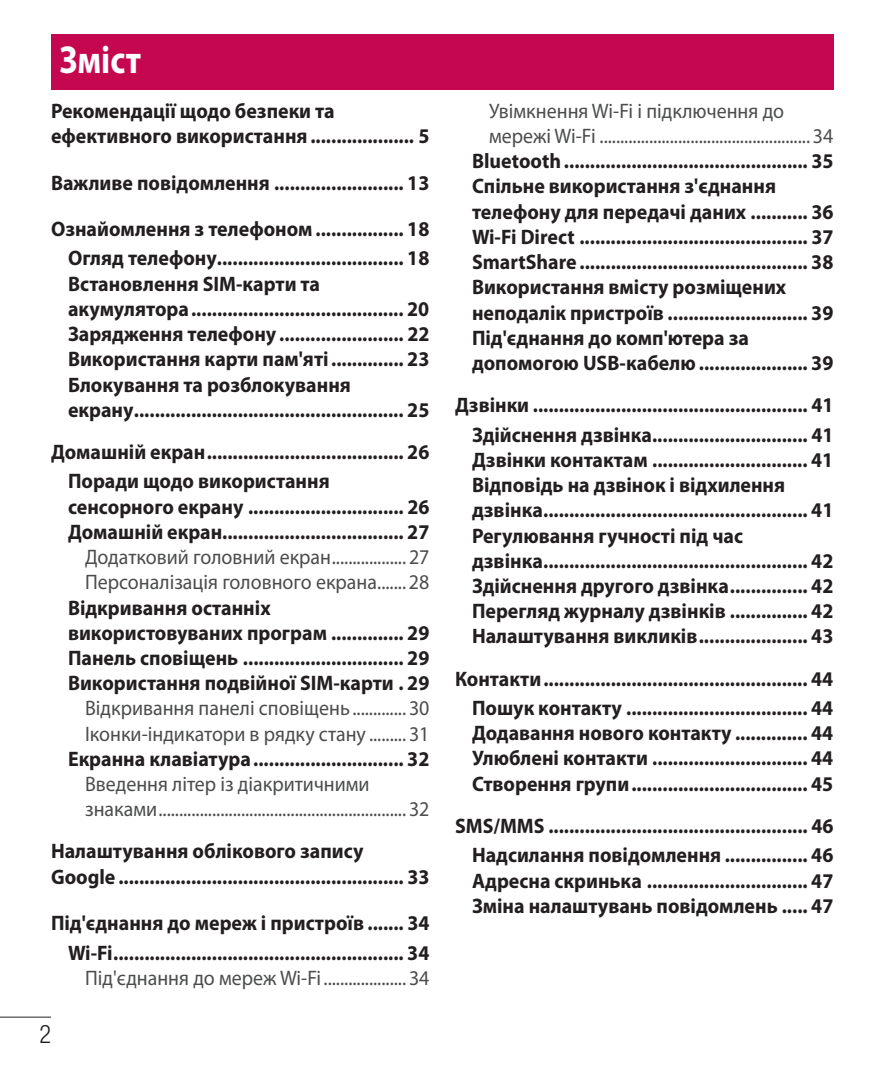
<style>
.page{position:relative;width:893px;height:1072px;background:#fff}
.page>*{position:absolute;margin:0;border:0;box-sizing:border-box;transform-origin:0 0}
.t1{font:700 39px "Myriad Pro";color:#fff;scale:.85 1}
.t2{font:300 condensed 25.5px "Helvetica Neue LT Pro";color:#231f20;scale:.95 1}
.t3{font:700 21px/25.2px "Myriad Pro";color:#231f20;scale:.95 1}
.t4{font:21px/25.2px "Myriad Pro";color:#4b4c4d;scale:.95 1}
</style>
<div class="page">
<hr style="left:0;top:1016px;width:51px;height:1px;background:#231f20">
<div style="left:51px;top:34px;width:782px;height:55px;background:#c50750"></div>
<h1 class="t1" style="left:60px;top:45px;width:97px">Зміст</h1>
<p class="t3" style="left:51px;top:100px;width:400px">Рекомендації щодо безпеки та ефективного використання .................... 5</p>
<p class="t3" style="left:51px;top:172px;width:400px">Важливе повідомлення ......................... 13</p>
<p class="t3" style="left:51px;top:216px;width:400px;line-height:29.4px;text-align:right">Ознайомлення з телефоном ................. 18<br>Огляд телефону .................................... 18</p>
<p class="t3" style="left:68px;top:273px;width:382px">Встановлення SIM-карти та акумулятора ......................................... 20<br>Зарядження телефону ........................ 22<br>Використання карти пам'яті .............. 23<br>Блокування та розблокування<br>екрану .................................................... 25</p>
<p class="t3" style="left:68px;top:439px;width:382px;line-height:29.4px;text-indent:-17px">Домашній екран ...................................... 26<br>Поради щодо використання</p>
<p class="t3" style="left:68px;top:496px;width:382px">сенсорного екрану .............................. 26<br>Домашній екран................................... 27</p>
<p class="t4" style="left:85px;top:546px;width:364px">Додатковий головний екран .................. 27<br>Персоналізація головного екрана ....... 28</p>
<p class="t3" style="left:68px;top:596px;width:382px">Відкривання останніх використовуваних програм .............. 29<br>Панель сповіщень ............................... 29<br>Використання подвійної SIM-карти . 29</p>
<p class="t4" style="left:85px;top:697px;width:364px">Відкривання панелі сповіщень ............. 30<br>Іконки-індикатори в рядку стану ......... 31</p>
<p class="t3" style="left:68px;top:748px;width:382px">Екранна клавіатура ............................. 32</p>
<p class="t4" style="left:85px;top:773px;width:364px">Введення літер із діакритичними знаками ............................................................ 32</p>
<p class="t3" style="left:51px;top:840px;width:400px">Налаштування облікового запису<br>Google ....................................................... 33</p>
<p class="t3" style="left:51px;top:910px;width:400px;line-height:29.4px;text-align:right">Під'єднання до мереж і пристроїв ....... 34<br>Wi-Fi ........................................................ 34</p>
<p class="t4" style="left:85px;top:966px;width:364px">Під'єднання до мереж Wi-Fi .................... 34</p>
<p class="t2" style="left:39px;top:1025px;width:14px">2</p>
<p class="t4" style="left:489px;top:100px;width:364px">Увімкнення Wi-Fi і підключення до мережі Wi-Fi ................................................... 34</p>
<p class="t3" style="left:472px;top:150px;width:382px">Bluetooth ............................................... 35<br>Спільне використання з'єднання телефону для передачі даних ........... 36<br>Wi-Fi Direct ............................................ 37<br>SmartShare ............................................ 38<br>Використання вмісту розміщених неподалік пристроїв ........................... 39<br>Під'єднання до комп'ютера за допомогою USB-кабелю ..................... 39</p>
<p class="t3" style="left:455px;top:392px;width:400px;line-height:29.4px;text-align:right">Дзвінки ..................................................... 41<br>Здійснення дзвінка .............................. 41</p>
<p class="t3" style="left:472px;top:449px;width:382px">Дзвінки контактам .............................. 41<br>Відповідь на дзвінок і відхилення дзвінка ................................................... 41<br>Регулювання гучності під час<br>дзвінка ................................................... 42<br>Здійснення другого дзвінка ............... 42<br>Перегляд журналу дзвінків ............... 42<br>Налаштування викликів ..................... 43</p>
<p class="t3" style="left:455px;top:665px;width:400px;line-height:29.4px;text-align:right">Контакти ................................................... 44<br>Пошук контакту ................................... 44</p>
<p class="t3" style="left:472px;top:722px;width:382px;text-align:justify">Додавання нового контакту .............. 44<br>Улюблені контакти .............................. 44<br>Створення групи .................................. 45</p>
<p class="t3" style="left:455px;top:813px;width:400px;line-height:29.4px;text-align:right">SMS/MMS .................................................. 46<br>Надсилання повідомлення ................ 46</p>
<p class="t3" style="left:472px;top:869px;width:382px">Адресна скринька ............................... 47<br>Зміна налаштувань повідомлень ..... 47</p>
</div>
